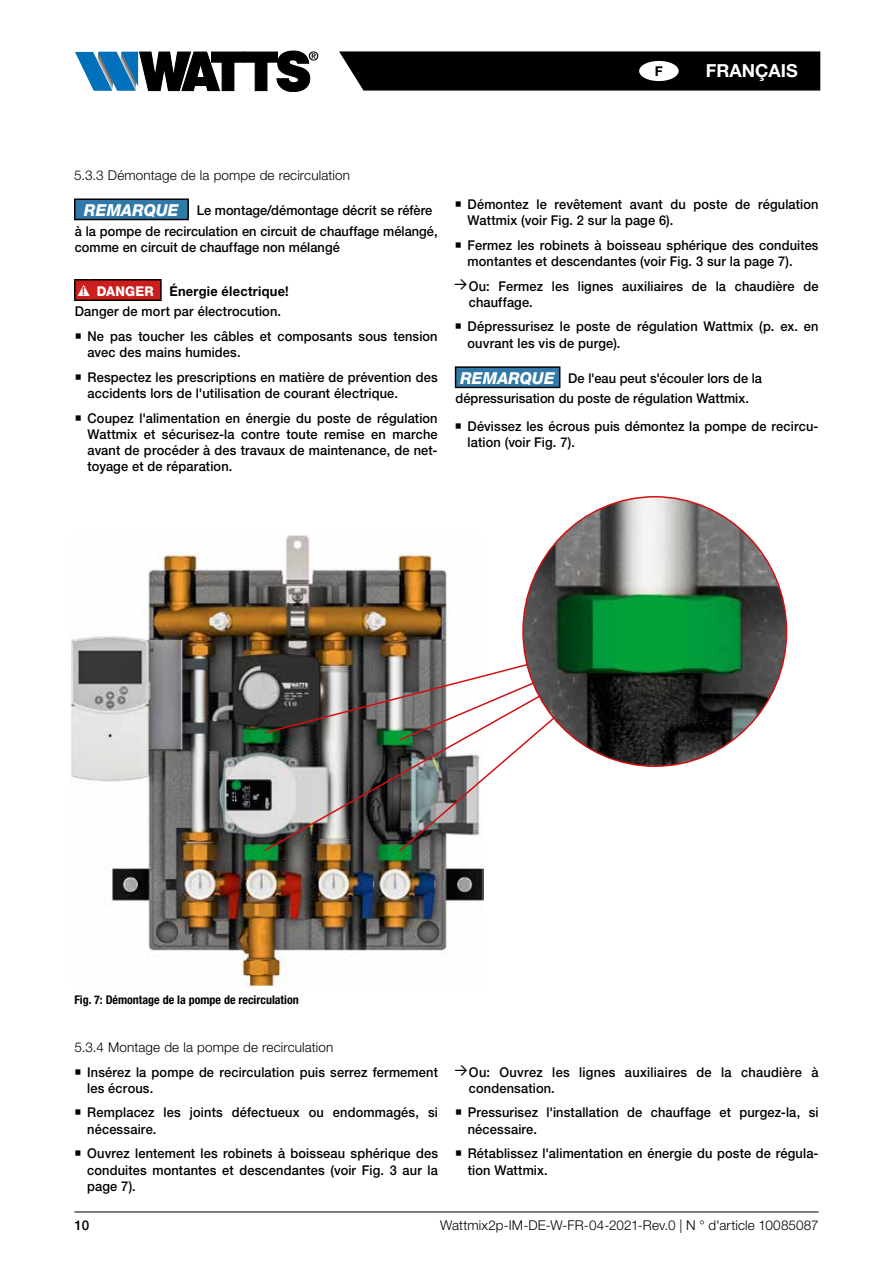
<style>
.page{position:relative;width:893px;height:1263px;background:#fff}
.page>*{position:absolute;margin:0;border:0;box-sizing:border-box;transform-origin:0 0}
.t1{font:700 18px "Helvetica Neue LT Std";color:#fff}
.t2{font:500 13.5px/16.2px "Helvetica Neue LT Std";letter-spacing:.01em;color:#000;scale:.95 1}
.t3{font:300 13.5px "Helvetica Neue LT Std";letter-spacing:.01em;color:#000}
.t4{font:500 13.5px "Helvetica Neue LT Std";letter-spacing:.01em;color:#000}
.t5{font:700 13.5px "Helvetica Neue LT Std";color:#000}
.t6{font:700 condensed 12px "Helvetica Neue LT Std";color:#000}
.s1{font-weight:800;font-style:italic;font-size:16.5px;color:#fff}
.s2{font-family:"Calibri";font-weight:700;font-size:12px;color:#cc1f1d}
.s3{font-weight:800;color:#fff}
.s4{font-weight:700}
</style>
<div class="page">
<svg style="left:339px;top:51px;width:481px;height:40px;background:#0c0c0c"></svg>
<svg style="left:75px;top:51px;width:243px;height:41px"></svg>
<hr style="left:74px;top:1211px;width:745px;height:1px;background:#000">
<div style="left:639px;top:61px;width:40px;height:20px;background:#fff;border-radius:50%"></div>
<div style="left:75px;top:199px;width:113px;height:21px;background:#3079a8"></div>
<hr style="left:74px;top:219px;width:115px;height:1px;background:#000">
<hr style="left:74px;top:198px;width:115px;height:2px;background:#000">
<svg style="left:74px;top:200px;width:2px;height:19px"></svg>
<svg style="left:187px;top:200px;width:2px;height:19px"></svg>
<div style="left:456px;top:367px;width:104px;height:20px;background:#3079a8"></div>
<hr style="left:455px;top:387px;width:105px;height:1px;background:#000">
<hr style="left:455px;top:366px;width:105px;height:2px;background:#000">
<svg style="left:455px;top:368px;width:1px;height:19px"></svg>
<svg style="left:559px;top:368px;width:1px;height:19px"></svg>
<img style="left:70px;top:534px;width:414px;height:453px">
<img style="left:263px;top:629px;width:134px;height:223px">
<svg style="left:397px;top:629px;width:246px;height:224px"></svg>
<img style="left:523px;top:497px;width:263px;height:269px">
<svg style="left:74px;top:279px;width:88px;height:22px;background:#aa1b19"></svg>
<p class="t5" style="left:655px;top:63px;width:10px">F</p>
<h1 class="t1" style="left:706px;top:60px;width:93px">FRANÇAIS</h1>
<p class="t3" style="left:74px;top:167px;width:277px">5.3.3 Démontage de la pompe de recirculation</p>
<p class="t2" style="left:75px;top:200px;width:383px;line-height:20.2px;text-align:center"><span class="s1">REMARQUE</span> Le montage/démontage décrit se réfère<br>à la pompe de recirculation en circuit de chauffage mélangé,</p>
<p class="t2" style="left:75px;top:239px;width:280px">comme en circuit de chauffage non mélangé</p>
<p class="t2" style="left:75px;top:281px;width:227px;line-height:20.4px;text-align:center"><span class="s2">!</span> <span class="s3">DANGER</span> <span class="s4">Énergie électrique!<br></span>Danger de mort par électrocution.</p>
<p class="t2" style="left:88px;top:328px;width:370px">Ne pas toucher les câbles et composants sous tension avec des mains humides.</p>
<p class="t2" style="left:88px;top:369px;width:370px">Respectez les prescriptions en matière de prévention des accidents lors de l'utilisation de courant électrique.</p>
<p class="t2" style="left:88px;top:410px;width:370px;text-align:justify">Coupez l'alimentation en énergie du poste de régulation Wattmix et sécurisez-la contre toute remise en marche avant de procéder à des travaux de maintenance, de net&shy;toyage et de réparation.</p>
<p class="t2" style="left:468px;top:196px;width:371px">Démontez le revêtement avant du poste de régulation<br>Wattmix (voir Fig. 2 sur la page 6).</p>
<p class="t2" style="left:468px;top:237px;width:371px">Fermez les robinets à boisseau sphérique des conduites montantes et descendantes (voir Fig. 3 sur la page 7).</p>
<p class="t2" style="left:469px;top:277px;width:370px">Ou: Fermez les lignes auxiliaires de la chaudière de chauffage.</p>
<p class="t2" style="left:468px;top:318px;width:371px">Dépressurisez le poste de régulation Wattmix (p. ex. en ouvrant les vis de purge).</p>
<p class="t2" style="left:456px;top:368px;width:324px;line-height:20.2px;text-indent:5px"><span class="s1">REMARQUE</span> De l'eau peut s'écouler lors de la dépressurisation du poste de régulation Wattmix.</p>
<p class="t2" style="left:468px;top:418px;width:371px">Dévissez les écrous puis démontez la pompe de recircu&shy;lation (voir Fig. 7).</p>
<p class="t6" style="left:74px;top:992px;width:226px">Fig. 7: Démontage de la pompe de recirculation</p>
<p class="t3" style="left:74px;top:1039px;width:260px">5.3.4 Montage de la pompe de recirculation</p>
<p class="t2" style="left:87px;top:1063px;width:371px">Insérez la pompe de recirculation puis serrez fermement les écrous.</p>
<p class="t2" style="left:87px;top:1104px;width:371px">Remplacez les joints défectueux ou endommagés, si nécessaire.</p>
<p class="t2" style="left:87px;top:1145px;width:371px;text-align:justify">Ouvrez lentement les robinets à boisseau sphérique des conduites montantes et descendantes (voir Fig. 3 aur la page 7).</p>
<p class="t2" style="left:469px;top:1063px;width:370px">Ou: Ouvrez les lignes auxiliaires de la chaudière à condensation.</p>
<p class="t2" style="left:468px;top:1104px;width:371px">Pressurisez l'installation de chauffage et purgez-la, si nécessaire.</p>
<p class="t2" style="left:468px;top:1145px;width:371px">Rétablissez l'alimentation en énergie du poste de régula&shy;tion Wattmix.</p>
<p class="t4" style="left:74px;top:1217px;width:17px">10</p>
<p class="t3" style="left:440px;top:1216px;width:380px">Wattmix2p-IM-DE-W-FR-04-2021-Rev.0 | N ° d'article 10085087</p>
</div>
